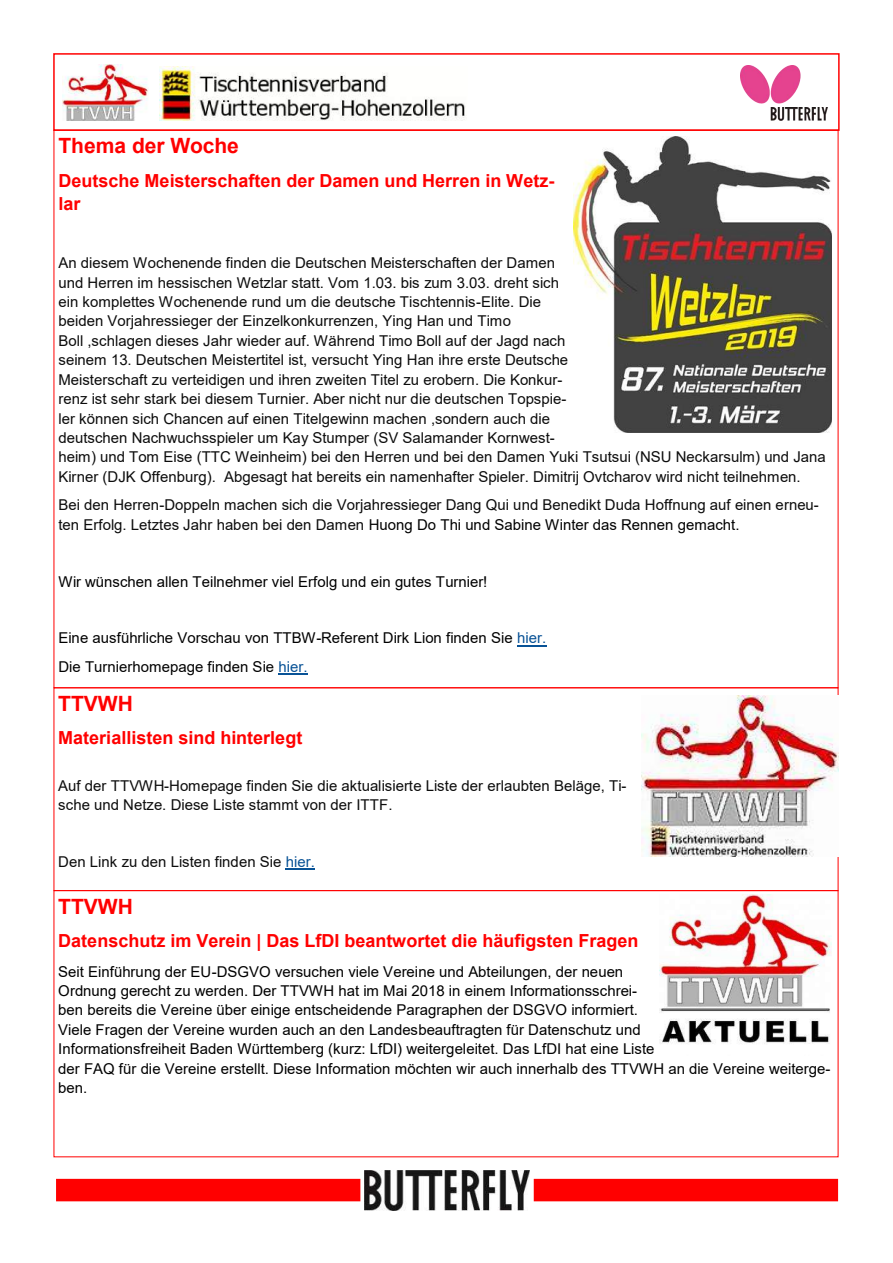
<style>
.page{position:relative;width:893px;height:1263px;background:#fff}
.page>*{position:absolute;margin:0;border:0;box-sizing:border-box;transform-origin:0 0}
.t1{font:700 21px "Arial";letter-spacing:-.005em;color:#f00}
.t2{font:700 18px/23.4px "Arial";color:#f00}
.t3{font:15px/19.5px "Arial";color:#0c0c0c}
.t4{font:15px/19.4px "Arial";color:#000}
.s1{color:#000}
.s2{color:#085296}
</style>
<div class="page">
<div style="left:53px;top:53px;width:787px;height:78px;border:2px solid #f00"></div>
<img style="left:63px;top:65px;width:85px;height:56px">
<img style="left:159px;top:66px;width:307px;height:55px">
<img style="left:741px;top:66px;width:86px;height:55px">
<img style="left:365px;top:1170px;width:164px;height:40px">
<div style="left:56px;top:1179px;width:304px;height:22px;background:#f00"></div>
<div style="left:534px;top:1179px;width:304px;height:22px;background:#f00"></div>
<svg style="left:286px;top:868px;width:29px;height:1px"></svg>
<svg style="left:517px;top:645px;width:29px;height:1px"></svg>
<hr style="left:278px;top:673px;width:30px;height:1px;background:#085296">
<img style="left:574px;top:137px;width:258px;height:296px">
<img style="left:641px;top:696px;width:197px;height:161px">
<div style="left:54px;top:890px;width:784px;height:267px;border:1px solid #f00"></div>
<img style="left:660px;top:894px;width:172px;height:150px">
<h1 class="t1" style="left:58px;top:134px;width:182px">Thema der Woche</h1>
<p class="t2" style="left:58px;top:169px;width:497px">Deutsche Meisterschaften der Damen und Herren in Wetz&shy;lar</p>
<p class="t3" style="left:58px;top:253px;width:769px">An diesem Wochenende finden die Deutschen Meisterschaften der Damen<br>und Herren im hessischen Wetzlar statt. Vom 1.03. bis zum 3.03. dreht sich<br>ein komplettes Wochenende rund um die deutsche Tischtennis-Elite. Die<br>beiden Vorjahressieger der Einzelkonkurrenzen, Ying Han und Timo<br>Boll ,schlagen dieses Jahr wieder auf. Während Timo Boll auf der Jagd nach<br>seinem 13. Deutschen Meistertitel ist, versucht Ying Han ihre erste Deutsche<br>Meisterschaft zu verteidigen und ihren zweiten Titel zu erobern. Die Konkur-<br>renz ist sehr stark bei diesem Turnier. Aber nicht nur die deutschen Topspie-<br>ler können sich Chancen auf einen Titelgewinn machen ,sondern auch die<br>deutschen Nachwuchsspieler um Kay Stumper (SV Salamander Kornwest-<br>heim) und Tom Eise (TTC Weinheim) bei den Herren und bei den Damen Yuki Tsutsui (NSU Neckarsulm) und Jana Kirner (DJK Offenburg). Abgesagt hat bereits ein namenhafter Spieler. Dimitrij Ovtcharov wird nicht teilnehmen.</p>
<p class="t3" style="left:58px;top:495px;width:762px">Bei den Herren-Doppeln machen sich die Vorjahressieger Dang Qui und Benedikt Duda Hoffnung auf einen erneu&shy;ten Erfolg. Letztes Jahr haben bei den Damen <span class="s1">Huong Do Thi und Sabine Winter das Rennen gemacht.</span></p>
<p class="t4" style="left:58px;top:572px;width:430px">Wir wünschen allen Teilnehmer viel Erfolg und ein gutes Turnier!</p>
<p class="t4" style="left:58px;top:624px;width:489px;line-height:28.5px">Eine ausführliche Vorschau von TTBW-Referent Dirk Lion finden Sie <span class="s2">hier.<br></span>Die Turnierhomepage finden Sie <span class="s2">hier.</span></p>
<h1 class="t1" style="left:58px;top:692px;width:76px">TTVWH</h1>
<p class="t2" style="left:58px;top:726px;width:246px">Materiallisten sind hinterlegt</p>
<p class="t3" style="left:58px;top:776px;width:570px">Auf der TTVWH-Homepage finden Sie die aktualisierte Liste der erlaubten Beläge, Ti&shy;sche und Netze. Diese Liste stammt von der ITTF.</p>
<p class="t3" style="left:58px;top:852px;width:258px">Den Link zu den Listen finden Sie <span class="s2">hier.</span></p>
<h1 class="t1" style="left:58px;top:895px;width:76px">TTVWH</h1>
<p class="t2" style="left:58px;top:929px;width:582px">Datenschutz im Verein | Das LfDI beantwortet die häufigsten Fragen</p>
<p class="t4" style="left:58px;top:962px;width:774px">Seit Einführung der EU-DSGVO versuchen viele Vereine und Abteilungen, der neuen<br>Ordnung gerecht zu werden. Der TTVWH hat im Mai 2018 in einem Informationsschrei-<br>ben bereits die Vereine über einige entscheidende Paragraphen der DSGVO informiert.<br>Viele Fragen der Vereine wurden auch an den Landesbeauftragten für Datenschutz und<br>Informationsfreiheit Baden Württemberg (kurz: LfDI) weitergeleitet. Das LfDI hat eine Liste<br>der FAQ für die Vereine erstellt. Diese Information möchten wir auch innerhalb des TTVWH an die Vereine weiterge&shy;ben.</p>
</div>
